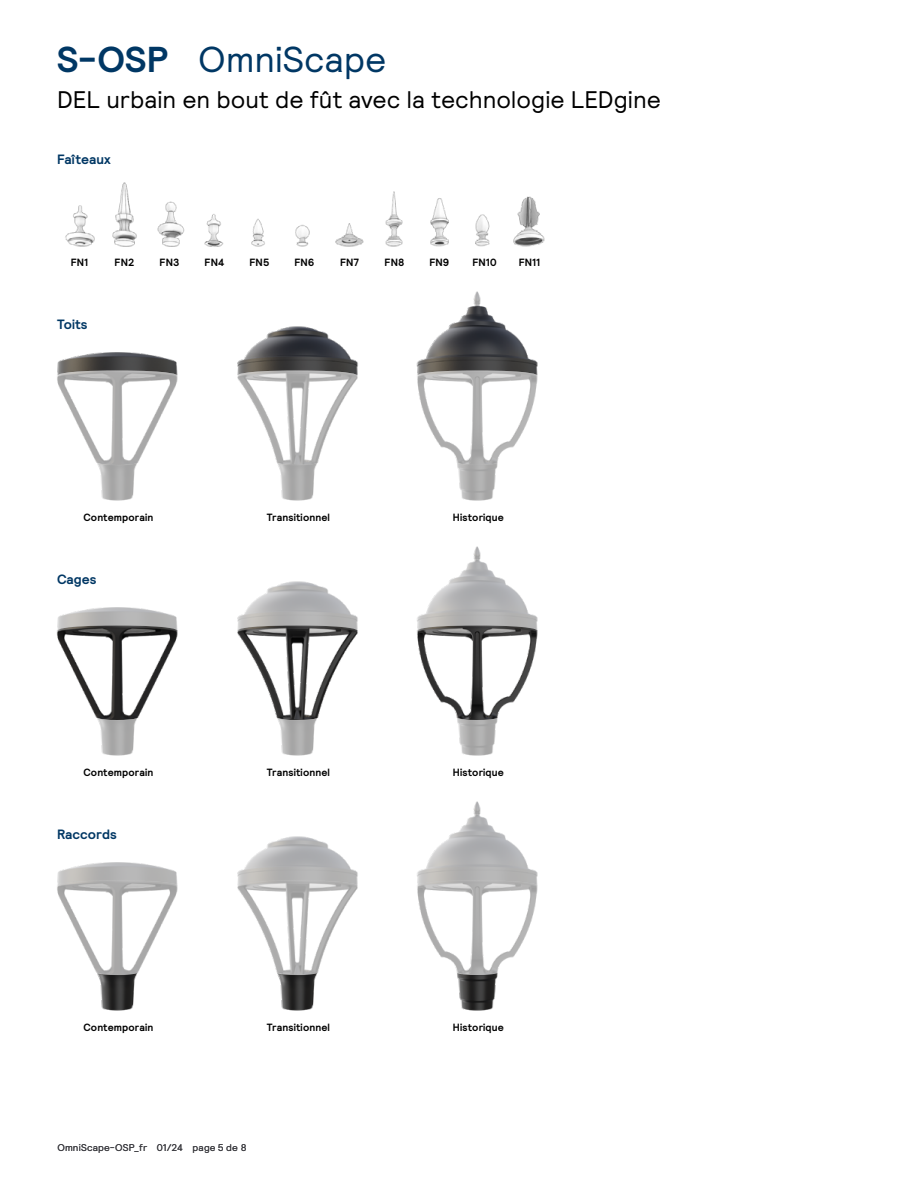
<style>
.page{position:relative;width:918px;height:1188px;background:#fff}
.page>*{position:absolute;margin:0;border:0;box-sizing:border-box;transform-origin:0 0}
.t1{font:36px "Signify Relative";color:#003764}
.t2{font:24px "Signify Relative";color:#000}
.t3{font:700 13.5px "Signify Relative";letter-spacing:.005em;color:#003764}
.t4{font:700 10.5px "Signify Relative";letter-spacing:.01em;color:#000}
.t5{font:9.75px "Signify Relative";letter-spacing:.02em;color:#3c3c41}
.s1{font-weight:700}
</style>
<div class="page">
<img style="left:473px;top:291px;width:8px;height:15px">
<img style="left:57px;top:352px;width:121px;height:18px">
<img style="left:237px;top:326px;width:121px;height:44px">
<img style="left:416px;top:306px;width:122px;height:64px">
<img style="left:57px;top:370px;width:121px;height:92px">
<img style="left:237px;top:370px;width:121px;height:92px">
<img style="left:417px;top:370px;width:121px;height:92px">
<img style="left:96px;top:462px;width:42px;height:39px">
<img style="left:277px;top:462px;width:41px;height:39px">
<img style="left:457px;top:462px;width:41px;height:39px">
<img style="left:65px;top:182px;width:480px;height:65px">
<img style="left:57px;top:607px;width:120px;height:19px">
<img style="left:98px;top:720px;width:39px;height:36px">
<img style="left:56px;top:626px;width:122px;height:94px">
<img style="left:237px;top:581px;width:121px;height:45px">
<img style="left:237px;top:626px;width:121px;height:91px">
<img style="left:276px;top:717px;width:43px;height:39px">
<img style="left:417px;top:630px;width:121px;height:87px">
<img style="left:456px;top:717px;width:42px;height:39px">
<img style="left:417px;top:546px;width:121px;height:84px">
<img style="left:57px;top:862px;width:120px;height:18px">
<img style="left:97px;top:975px;width:40px;height:36px">
<img style="left:57px;top:880px;width:121px;height:95px">
<img style="left:237px;top:836px;width:121px;height:44px">
<img style="left:237px;top:880px;width:121px;height:92px">
<img style="left:276px;top:972px;width:42px;height:39px">
<img style="left:417px;top:885px;width:121px;height:87px">
<img style="left:456px;top:972px;width:42px;height:39px">
<img style="left:417px;top:801px;width:121px;height:84px">
<h1 class="t1" style="left:57px;top:36px;width:331px"><span class="s1">S-OSP</span> OmniScape</h1>
<h2 class="t2" style="left:57px;top:84px;width:606px">DEL urbain en bout de fût avec la technologie LEDgine</h2>
<p class="t3" style="left:57px;top:150px;width:55px">Faîteaux</p>
<p class="t4" style="left:71px;top:255px;width:19px">FN1</p>
<p class="t4" style="left:115px;top:255px;width:21px">FN2</p>
<p class="t4" style="left:160px;top:255px;width:21px">FN3</p>
<p class="t4" style="left:205px;top:255px;width:21px">FN4</p>
<p class="t4" style="left:250px;top:255px;width:21px">FN5</p>
<p class="t4" style="left:294px;top:255px;width:22px">FN6</p>
<p class="t4" style="left:340px;top:255px;width:20px">FN7</p>
<p class="t4" style="left:385px;top:255px;width:21px">FN8</p>
<p class="t4" style="left:429px;top:255px;width:22px">FN9</p>
<p class="t4" style="left:472px;top:255px;width:26px">FN10</p>
<p class="t4" style="left:519px;top:255px;width:23px">FN11</p>
<p class="t3" style="left:57px;top:315px;width:32px">Toits</p>
<p class="t4" style="left:84px;top:510px;width:71px">Contemporain</p>
<p class="t4" style="left:267px;top:510px;width:65px">Transitionnel</p>
<p class="t4" style="left:453px;top:510px;width:53px">Historique</p>
<p class="t3" style="left:57px;top:570px;width:41px">Cages</p>
<p class="t4" style="left:84px;top:765px;width:71px">Contemporain</p>
<p class="t4" style="left:267px;top:765px;width:65px">Transitionnel</p>
<p class="t4" style="left:453px;top:765px;width:53px">Historique</p>
<p class="t3" style="left:57px;top:825px;width:61px">Raccords</p>
<p class="t4" style="left:84px;top:1020px;width:71px">Contemporain</p>
<p class="t4" style="left:267px;top:1020px;width:65px">Transitionnel</p>
<p class="t4" style="left:453px;top:1020px;width:53px">Historique</p>
<p class="t5" style="left:57px;top:1141px;width:127px">OmniScape-OSP_fr 01/24</p>
<p class="t5" style="left:193px;top:1141px;width:56px">page 5 de 8</p>
</div>
